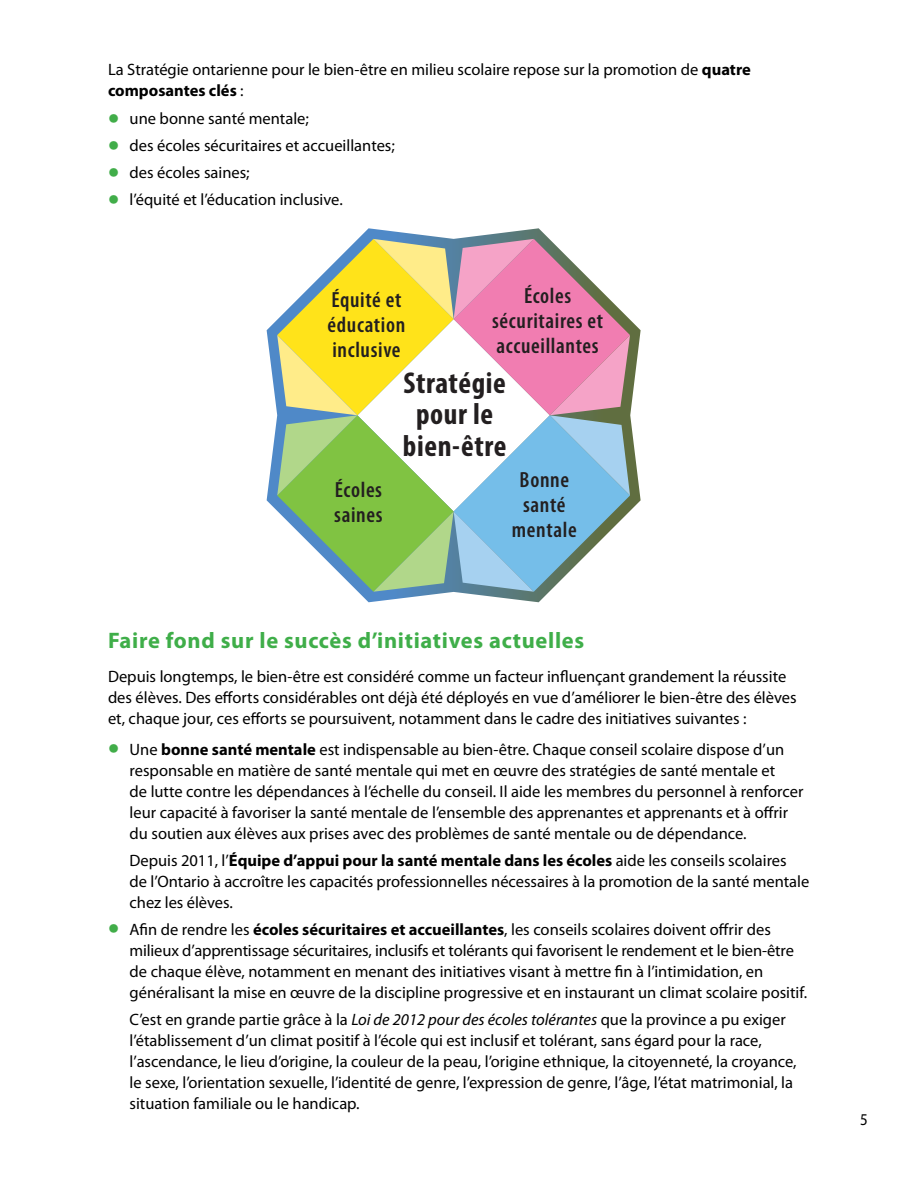
<style>
.page{position:relative;width:918px;height:1188px;background:#fff}
.page>*{position:absolute;margin:0;border:0;box-sizing:border-box;transform-origin:0 0}
.t1{font:700 condensed 30.3px/31.3px "Myriad Pro";letter-spacing:.02em;color:#231f20;text-align:center}
.t2{font:700 22.5px "Myriad Pro";letter-spacing:.03em;color:#3fae49}
.t3{font:600 condensed 22.05px/24.9px "Myriad Pro";letter-spacing:.03em;color:#231f20;text-align:center}
.bullet_no_dot{font:16.5px/21px "Myriad Pro";color:#000}
.t4{font:700 16.5px "Myriad Pro";color:#000}
.bullet_no_dot-2{font:16.5px "Myriad Pro";color:#000;scale:.9 1}
.s1{font-weight:700}
.s2{font-weight:700;font-size:33px;color:#41ad49}
.s3{font-weight:400}
.s4{font-style:italic}
</style>
<div class="page">
<svg style="left:267px;top:228px;width:374px;height:374px"></svg>
<svg style="left:277px;top:239px;width:353px;height:353px"></svg>
<p class="bullet_no_dot" style="left:108px;top:60px;width:644px">La Stratégie ontarienne pour le bien-être en milieu scolaire repose sur la promotion de <span class="s1">quatre composantes clés</span> :</p>
<p class="bullet_no_dot" style="left:108px;top:108px;width:202px"><span class="s2">•</span> une bonne santé mentale;</p>
<p class="bullet_no_dot" style="left:108px;top:135px;width:288px"><span class="s2">•</span> des écoles sécuritaires et accueillantes;</p>
<p class="bullet_no_dot" style="left:108px;top:162px;width:143px"><span class="s2">•</span> des écoles saines;</p>
<p class="bullet_no_dot" style="left:108px;top:189px;width:236px"><span class="s2">•</span> l’équité et l’éducation inclusive.</p>
<p class="t3" style="left:492px;top:283px;width:112px">Écoles sécuritaires et accueillantes</p>
<p class="t3" style="left:328px;top:286px;width:79px;text-align:left">Équité et éducation inclusive</p>
<p class="t1" style="left:403px;top:367px;width:105px">Stratégie pour le bien-être</p>
<p class="t3" style="left:334px;top:477px;width:50px;text-align:left">Écoles saines</p>
<p class="t3" style="left:512px;top:467px;width:66px">Bonne santé mentale</p>
<p class="t2" style="left:108px;top:627px;width:478px">Faire fond sur le succès d’initiatives actuelles</p>
<p class="bullet_no_dot" style="left:108px;top:666px;width:690px">Depuis longtemps, le bien-être est considéré comme un facteur influençant grandement la réussite des élèves. Des efforts considérables ont déjà été déployés en vue d’améliorer le bien-être des élèves et, chaque jour, ces efforts se poursuivent, notamment dans le cadre des initiatives suivantes :</p>
<p class="bullet_no_dot" style="left:130px;top:739px;width:675px;text-indent:-22px"><span class="s2">•</span> Une <span class="s1">bonne santé mentale</span> est indispensable au bien-être. Chaque conseil scolaire dispose d’un responsable en matière de santé mentale qui met en œuvre des stratégies de santé mentale et<br>de lutte contre les dépendances à l’échelle du conseil. Il aide les membres du personnel à renforcer leur capacité à favoriser la santé mentale de l’ensemble des apprenantes et apprenants et à offrir du soutien aux élèves aux prises avec des problèmes de santé mentale ou de dépendance.</p>
<p class="t4" style="left:130px;top:851px;width:659px"><span class="s3">Depuis 2011, l’</span>Équipe d’appui pour la santé mentale dans les écoles <span class="s3">aide les conseils scolaires</span></p>
<p class="bullet_no_dot" style="left:130px;top:871px;width:681px">de l’Ontario à accroître les capacités professionnelles nécessaires à la promotion de la santé mentale chez les élèves.</p>
<p class="bullet_no_dot" style="left:130px;top:919px;width:679px;text-indent:-22px"><span class="s2">•</span> Afin de rendre les <span class="s1">écoles sécuritaires et accueillantes</span>, les conseils scolaires doivent offrir des milieux d’apprentissage sécuritaires, inclusifs et tolérants qui favorisent le rendement et le bien-être de chaque élève, notamment en menant des initiatives visant à mettre fin à l’intimidation, en généralisant la mise en œuvre de la discipline progressive et en instaurant un climat scolaire positif.</p>
<p class="bullet_no_dot" style="left:130px;top:1009px;width:669px">C’est en grande partie grâce à la <span class="s4">Loi de 2012 pour des écoles tolérantes</span> que la province a pu exiger l’établissement d’un climat positif à l’école qui est inclusif et tolérant, sans égard pour la race, l’ascendance, le lieu d’origine, la couleur de la peau, l’origine ethnique, la citoyenneté, la croyance, le sexe, l’orientation sexuelle, l’identité de genre, l’expression de genre, l’âge, l’état matrimonial, la situation familiale ou le handicap.</p>
<p class="bullet_no_dot-2" style="left:860px;top:1110px;width:10px">5</p>
</div>
